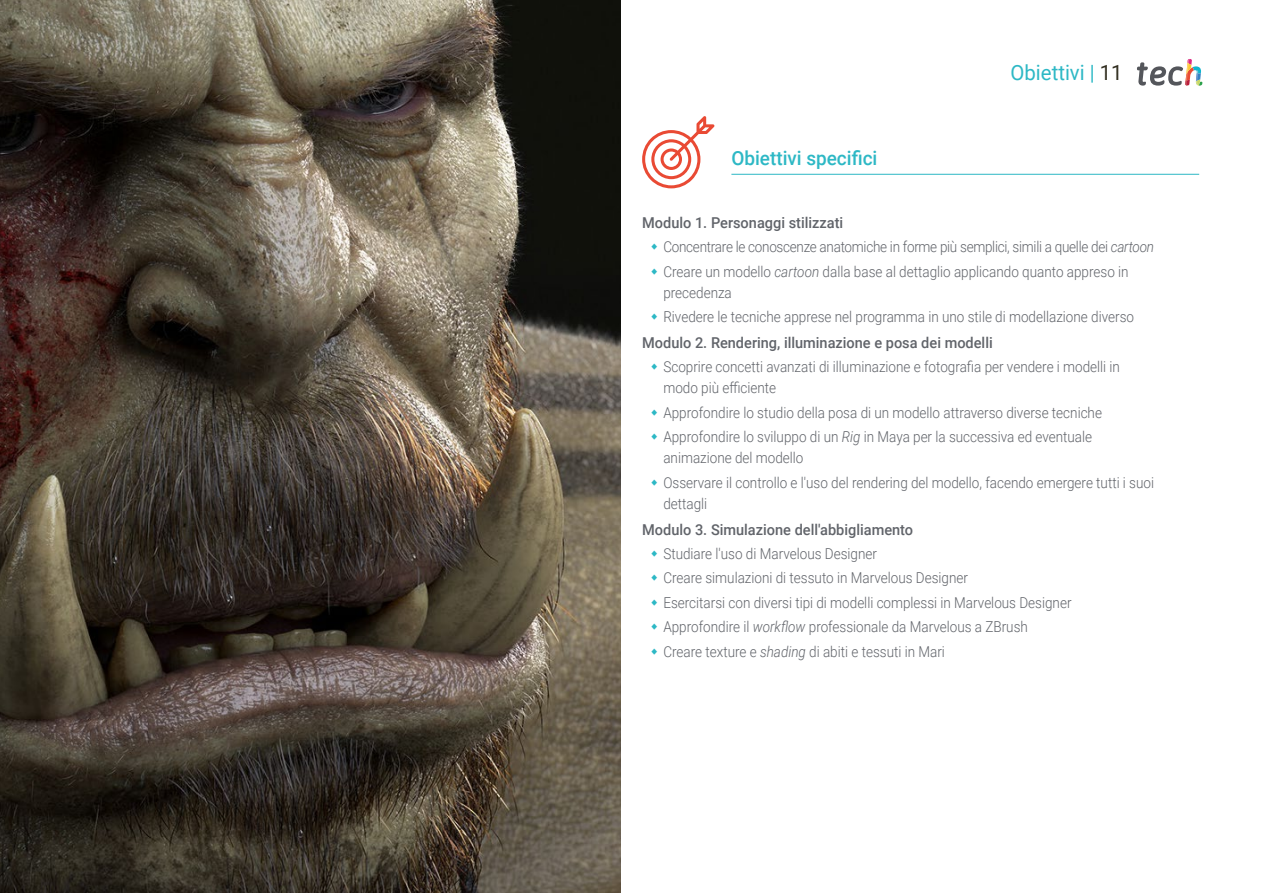
<style>
.page{position:relative;width:1263px;height:893px;background:#fff}
.page>*{position:absolute;margin:0;border:0;box-sizing:border-box;transform-origin:0 0}
.t1{font:21px "Roboto";color:#2db8c5}
.t2{font:500 19.5px "Roboto";color:#2db8c5}
.t3{font:300 15px/24.5px "Roboto";color:#61646a;scale:.9 1}
.t4{font:300 15px/24.5px "Roboto";letter-spacing:-.02em;color:#61646a;scale:.9 1}
.t5{font:500 15px "Roboto";color:#61646a}
.s1{color:#312e20}
.s2{font-weight:500}
.s3{font-style:italic}
</style>
<div class="page">
<svg style="left:1137px;top:59px;width:65px;height:27px"></svg>
<hr style="left:731px;top:174px;width:468px;height:1px;background:#2db8c5">
<svg style="left:642px;top:116px;width:72px;height:72px"></svg>
<img style="left:0;top:0;width:621px;height:893px">
<h2 class="t2" style="left:731px;top:145px;width:147px">Obiettivi specifici</h2>
<h1 class="t1" style="left:1010px;top:57px;width:114px">Obiettivi | <span class="s1">11</span></h1>
<p class="t4" style="left:663px;top:210px;width:547px;text-indent:-21px"><span class="s2">Modulo 1. Personaggi stilizzati<br></span>Concentrare le conoscenze anatomiche in forme più semplici, simili a quelle dei <span class="s3">cartoon<br></span>Creare un modello <span class="s3">cartoon</span> dalla base al dettaglio applicando quanto appreso in</p>
<p class="t3" style="left:663px;top:280px;width:524px">precedenza<br>Rivedere le tecniche apprese nel programma in uno stile di modellazione diverso</p>
<p class="t5" style="left:642px;top:332px;width:352px">Modulo 2. Rendering, illuminazione e posa dei modelli</p>
<p class="t3" style="left:663px;top:356px;width:509px;line-height:21px">Scoprire concetti avanzati di illuminazione e fotografia per vendere i modelli in modo più efficiente</p>
<p class="t3" style="left:663px;top:400px;width:489px">Approfondire lo studio della posa di un modello attraverso diverse tecniche<br>Approfondire lo sviluppo di un <span class="s3">Rig</span> in Maya per la successiva ed eventuale</p>
<p class="t3" style="left:663px;top:445px;width:547px">animazione del modello<br>Osservare il controllo e l'uso del rendering del modello, facendo emergere tutti i suoi</p>
<p class="t3" style="left:663px;top:491px;width:50px">dettagli</p>
<p class="t5" style="left:642px;top:519px;width:273px">Modulo 3. Simulazione dell'abbigliamento</p>
<p class="t3" style="left:663px;top:541px;width:455px">Studiare l'uso di Marvelous Designer<br>Creare simulazioni di tessuto in Marvelous Designer<br>Esercitarsi con diversi tipi di modelli complessi in Marvelous Designer Approfondire il <span class="s3">workflow</span> professionale da Marvelous a ZBrush<br>Creare texture e <span class="s3">shading</span> di abiti e tessuti in Mari</p>
</div>
